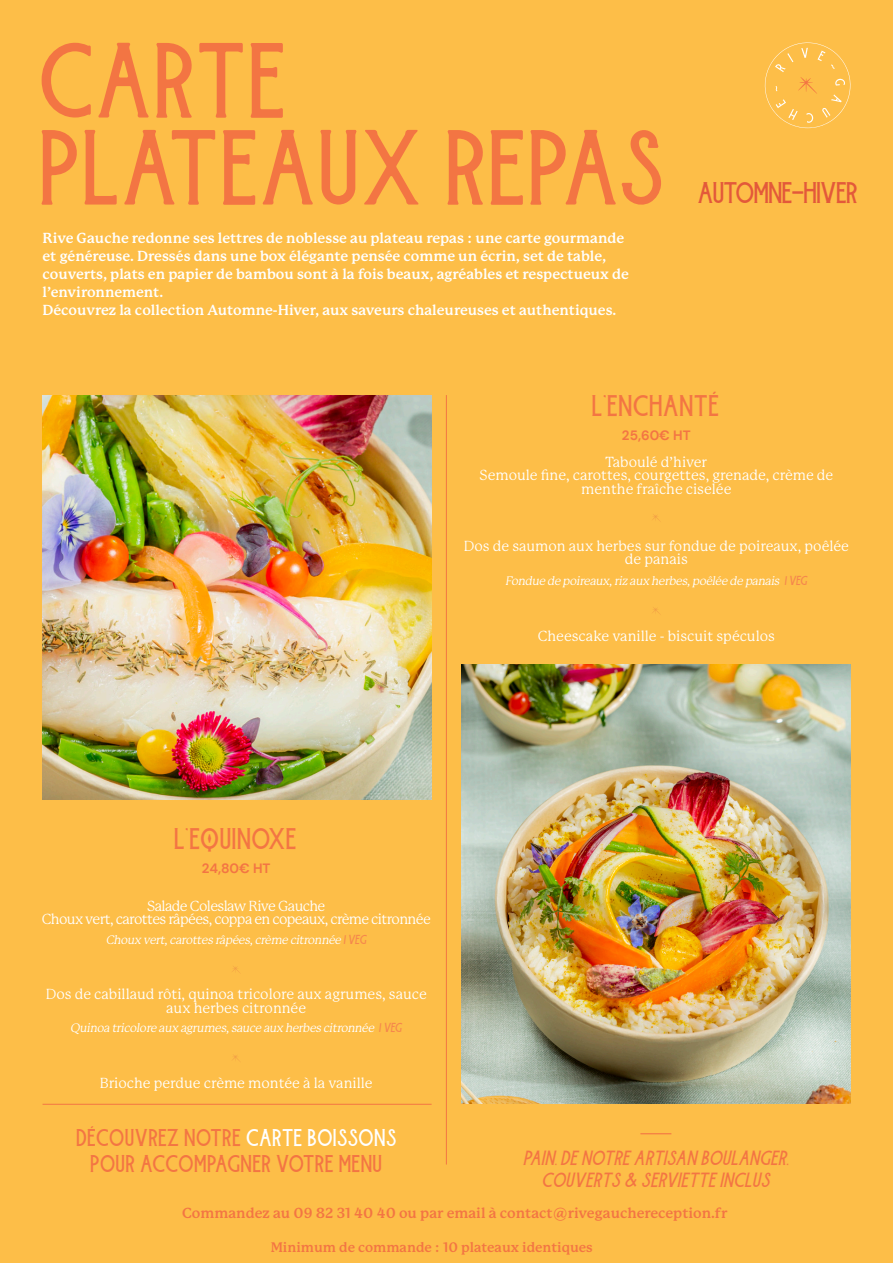
<style>
.page{position:relative;width:893px;height:1263px;background:#fdbe48}
.page>*{position:absolute;margin:0;border:0;box-sizing:border-box;transform-origin:0 0}
.t1{font:85.65px "Burtons";color:#f37543}
.t2{font:85.5px "Burtons";color:#f37543}
.t3{font:24px "Burtons";color:#f37543}
.t4{font:24px "Burtons";letter-spacing:-.05em;color:#e3593a}
.t5{font:19.5px "Burtons";color:#f37543}
.t6{font:italic 16.5px/22.5px "Burtons";color:#f37543;text-align:center}
.t7{font:700 14.25px/18px "P22 Mackinac Pro";color:#fff}
.t8{font:14.25px/13.5px "P22 Mackinac Pro";color:#fff;text-align:center}
.t9{font:14.25px "P22 Mackinac Pro";letter-spacing:-.04em;color:#fff}
.t10{font:700 14.25px "P22 Mackinac Pro";color:#f37543}
.t11{font:700 13.5px "P22 Mackinac Pro";color:#f37543}
.t12{font:700 13.5px "DM Sans";color:#f37543}
.t13{font:italic 12px "P22 Mackinac Pro";color:#fff}
.s1{font-family:"DM Sans";font-style:normal;color:#f5864d}
.s2{font-family:"Burtons";font-style:normal;font-size:10.5px;color:#f5864d}
.s3{color:#fff}
</style>
<div class="page">
<svg style="left:232px;top:966px;width:8px;height:7px"></svg>
<svg style="left:232px;top:1055px;width:7px;height:5px"></svg>
<svg style="left:652px;top:514px;width:9px;height:8px"></svg>
<svg style="left:652px;top:607px;width:9px;height:8px"></svg>
<img style="left:43px;top:395px;width:389px;height:405px">
<img style="left:461px;top:665px;width:389px;height:439px">
<hr style="left:446px;top:395px;width:1px;height:769px;background:#f37543">
<hr style="left:43px;top:1104px;width:389px;height:1px;background:#f37543">
<svg style="left:764px;top:42px;width:87px;height:87px"></svg>
<hr style="left:640px;top:1133px;width:31px;height:1px;background:#f37543">
<p class="t1" style="left:42px;top:20px;width:250px">CARTE</p>
<p class="t2" style="left:42px;top:107px;width:629px">PLATEAUX REPAS</p>
<p class="t7" style="left:43px;top:229px;width:588px">Rive Gauche redonne ses lettres de noblesse au plateau repas : une carte gourmande et généreuse. Dressés dans une box élégante pensée comme un écrin, set de table, couverts, plats en papier de bambou sont à la fois beaux, agréables et respectueux de l’environnement.</p>
<p class="t7" style="left:43px;top:301px;width:575px">Découvrez la collection Automne-Hiver, aux saveurs chaleureuses et authentiques.</p>
<p class="t4" style="left:698px;top:175px;width:162px">AUTOMNE-HIVER</p>
<p class="t3" style="left:592px;top:388px;width:129px">L’ENCHANTÉ</p>
<p class="t12" style="left:622px;top:426px;width:70px">25,60€ HT</p>
<p class="t8" style="left:605px;top:455px;width:103px">Taboulé d’hiver</p>
<p class="t8" style="left:479px;top:469px;width:355px">Semoule fine, carottes, courgettes, grenade, crème de menthe fraîche ciselée</p>
<p class="t8" style="left:464px;top:539px;width:387px">Dos de saumon aux herbes sur fondue de poireaux, poêlée de panais</p>
<p class="t13" style="left:505px;top:574px;width:306px">Fondue de poireaux,riz aux herbes,poêlée de panais <span class="s1">l</span> <span class="s2">VEG</span></p>
<p class="t3" style="left:175px;top:822px;width:125px">L’EQUINOXE</p>
<p class="t12" style="left:202px;top:860px;width:70px">24,80€ HT</p>
<p class="t9" style="left:147px;top:898px;width:180px">Salade Coleslaw Rive Gauche</p>
<p class="t9" style="left:42px;top:911px;width:391px">Choux vert, carottes râpées, coppa en copeaux, crème citronnée</p>
<p class="t13" style="left:106px;top:933px;width:265px">Choux vert,carottes râpées,crème citronnée <span class="s1">l</span> <span class="s2">VEG</span></p>
<p class="t8" style="left:46px;top:988px;width:383px">Dos de cabillaud rôti, quinoa tricolore aux agrumes, sauce aux herbes citronnée</p>
<p class="t13" style="left:70px;top:1021px;width:336px">Quinoa tricolore aux agrumes,sauce aux herbes citronnée <span class="s1">l</span> <span class="s2">VEG</span></p>
<p class="t8" style="left:100px;top:1076px;width:274px">Brioche perdue crème montée à la vanille</p>
<p class="t5" style="left:77px;top:1124px;width:322px">DÉCOUVREZ NOTRE <span class="s3">CARTE BOISSONS</span></p>
<p class="t5" style="left:91px;top:1149px;width:294px">POUR ACCOMPAGNER VOTRE MENU</p>
<p class="t8" style="left:538px;top:629px;width:239px">Cheescake vanille - biscuit spéculos</p>
<p class="t6" style="left:524px;top:1148px;width:272px">PAIN,DENOTREARTISANBOULANGER,<br>COUVERTS&amp; SERVIETTEINCLUS</p>
<p class="t10" style="left:182px;top:1204px;width:547px">Commandez au 09 82 31 40 40 ou par email à contact@rivegauchereception.fr</p>
<p class="t11" style="left:271px;top:1239px;width:324px">Minimum de commande : 10 plateaux identiques</p>
</div>
